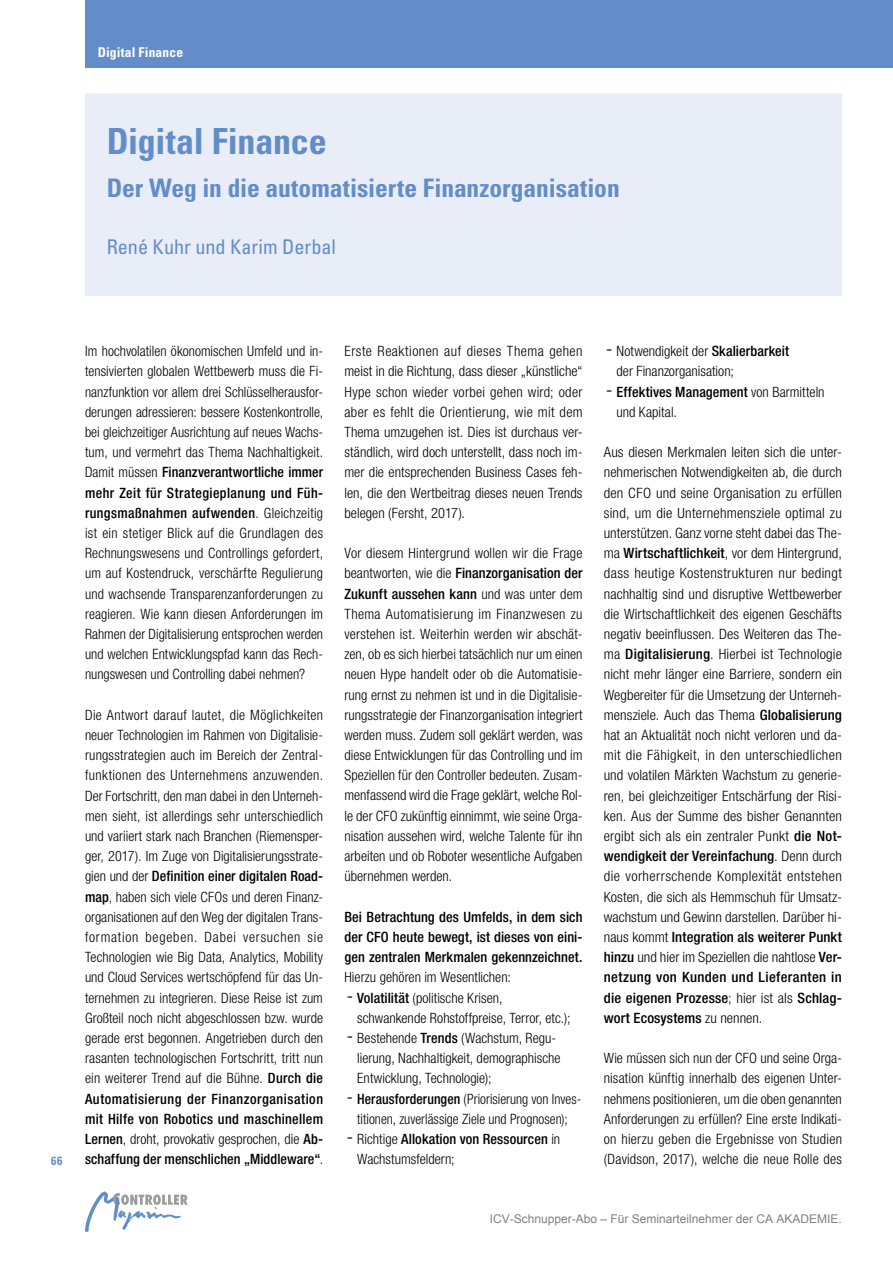
<style>
.page{position:relative;width:893px;height:1263px;background:#fff}
.page>*{position:absolute;margin:0;border:0;box-sizing:border-box;transform-origin:0 0}
.t1{font:700 condensed 36px "Univers LT Std";letter-spacing:-.005em;color:#628dc9}
.t2{font:700 condensed 25.5px "Univers LT Std";color:#628dc9}
.t3{font:condensed 20.25px "Univers LT Std";letter-spacing:-.005em;color:#628dc9}
.t4{font:300 condensed 14.25px/20.2px "Helvetica Neue LT Std";color:#000;text-align:justify}
.t5{font:500 condensed 14.25px/20.2px "Helvetica Neue LT Std";letter-spacing:.005em;color:#000;text-align:justify}
.t6{font:300 condensed 14.25px/20.2px "Helvetica Neue LT Std";color:#000;text-align:center;scale:.96 1}
.t7{font:700 condensed 13.5px "Univers LT Std";letter-spacing:.01em;color:#fff}
.t8{font:12px "Arial";color:#808080}
.t9{font:700 condensed 12px "Univers LT Std";color:#628dc9}
.s1{font-weight:500}
.s2{font-size:21px}
</style>
<div class="page">
<svg style="left:181px;top:1194px;width:7px;height:11px"></svg>
<img style="left:85px;top:1191px;width:96px;height:41px">
<div style="left:85px;top:0;width:808px;height:68px;background:#628dc9"></div>
<div style="left:85px;top:94px;width:757px;height:201px;background:#e8edf8"></div>
<div style="left:85px;top:94px;width:757px;height:202px;border:1px solid #e8edf8"></div>
<p class="t7" style="left:98px;top:43px;width:87px">Digital Finance</p>
<h1 class="t1" style="left:107px;top:119px;width:222px">Digital Finance</h1>
<h2 class="t2" style="left:107px;top:172px;width:515px">Der Weg in die automatisierte Finanzorganisation</h2>
<h3 class="t3" style="left:107px;top:234px;width:231px">René Kuhr und Karim Derbal</h3>
<p class="t9" style="left:51px;top:1154px;width:13px">66</p>
<p class="t4" style="left:85px;top:341px;width:240px">Im hochvolatilen ökonomischen Umfeld und in&shy;tensivierten globalen Wettbewerb muss die Fi&shy;nanzfunktion vor allem drei Schlüsselherausfor&shy;derungen adressieren: bessere Kostenkontrolle, bei gleichzeitiger Ausrichtung auf neues Wachs&shy;tum, und vermehrt das Thema Nachhaltigkeit.<br>Damit müssen <span class="s1">Finanzverantwortliche immer mehr Zeit für Strategieplanung und Füh&shy;rungsmaßnahmen aufwenden</span>. Gleichzeitig ist ein stetiger Blick auf die Grundlagen des Rechnungswesens und Controllings gefordert, um auf Kostendruck, verschärfte Regulierung und wachsende Transparenzanforderungen zu reagieren. Wie kann diesen Anforderungen im Rahmen der Digitalisierung entsprochen werden und welchen Entwicklungspfad kann das Rech&shy;nungswesen und Controlling dabei nehmen?</p>
<p class="t4" style="left:85px;top:704px;width:240px">Die Antwort darauf lautet, die Möglichkeiten neuer Technologien im Rahmen von Digitalisie&shy;rungsstrategien auch im Bereich der Zentral&shy;funktionen des Unternehmens anzuwenden.<br>Der Fortschritt, den man dabei in den Unterneh&shy;men sieht, ist allerdings sehr unterschiedlich und variiert stark nach Branchen (Riemensper&shy;ger, 2017). Im Zuge von Digitalisierungsstrate&shy;gien und der <span class="s1">Definition einer digitalen Road&shy;map</span>, haben sich viele CFOs und deren Finanz&shy;organisationen auf den Weg der digitalen Trans&shy;formation begeben. Dabei versuchen sie Technologien wie Big Data, Analytics, Mobility und Cloud Services wertschöpfend für das Un&shy;ternehmen zu integrieren. Diese Reise ist zum Großteil noch nicht abgeschlossen bzw. wurde gerade erst begonnen. Angetrieben durch den rasanten technologischen Fortschritt, tritt nun ein weiterer Trend auf die Bühne. <span class="s1">Durch die Automatisierung der Finanzorganisation mit Hilfe von Robotics und maschinellem Lernen</span>, droht, provokativ gesprochen, die <span class="s1">Ab&shy;schaffung der menschlichen „Middleware“</span>.</p>
<p class="t4" style="left:344px;top:341px;width:240px">Erste Reaktionen auf dieses Thema gehen meist in die Richtung, dass dieser „künstliche“ Hype schon wieder vorbei gehen wird; oder aber es fehlt die Orientierung, wie mit dem Thema umzugehen ist. Dies ist durchaus ver&shy;ständlich, wird doch unterstellt, dass noch im&shy;mer die entsprechenden Business Cases feh&shy;len, die den Wertbeitrag dieses neuen Trends belegen (Fersht, 2017).</p>
<p class="t4" style="left:344px;top:543px;width:240px">Vor diesem Hintergrund wollen wir die Frage beantworten, wie die <span class="s1">Finanzorganisation der Zukunft aussehen kann</span> und was unter dem Thema Automatisierung im Finanzwesen zu verstehen ist. Weiterhin werden wir abschät&shy;zen, ob es sich hierbei tatsächlich nur um einen neuen Hype handelt oder ob die Automatisie&shy;rung ernst zu nehmen ist und in die Digitalisie&shy;rungsstrategie der Finanzorganisation integriert werden muss. Zudem soll geklärt werden, was diese Entwicklungen für das Controlling und im Speziellen für den Controller bedeuten. Zusam&shy;menfassend wird die Frage geklärt, welche Rol&shy;le der CFO zukünftig einnimmt, wie seine Orga&shy;nisation aussehen wird, welche Talente für ihn arbeiten und ob Roboter wesentliche Aufgaben übernehmen werden.</p>
<p class="t5" style="left:344px;top:906px;width:240px">Bei Betrachtung des Umfelds, in dem sich der CFO heute bewegt, ist dieses von eini&shy;gen zentralen Merkmalen gekennzeichnet.</p>
<p class="t4" style="left:344px;top:967px;width:168px">Hierzu gehören im Wesentlichen:</p>
<p class="t4" style="left:357px;top:987px;width:215px;text-indent:-11px"><span class="s2">-</span> <span class="s1">Volatilität</span> (politische Krisen, schwankende Rohstoffpreise, Terror, etc.);</p>
<p class="t4" style="left:357px;top:1028px;width:205px;text-align:left;text-indent:-11px"><span class="s2">-</span> Bestehende <span class="s1">Trends</span> (Wachstum, Regu&shy;lierung, Nachhaltigkeit, demographische<br>Entwicklung, Technologie);</p>
<p class="t6" style="left:347px;top:1088px;width:246px"><span class="s2">-</span> <span class="s1">Herausforderungen</span> (Priorisierung von Inves&shy;titionen, zuverlässige Ziele und Prognosen);</p>
<p class="t4" style="left:357px;top:1129px;width:205px;text-indent:-11px"><span class="s2">-</span> Richtige <span class="s1">Allokation von Ressourcen</span> in<br>Wachstumsfeldern;</p>
<p class="t4" style="left:617px;top:341px;width:174px;text-indent:-11px"><span class="s2">-</span> Notwendigkeit der <span class="s1">Skalierbarkeit </span>der Finanzorganisation;</p>
<p class="t4" style="left:617px;top:381px;width:209px;text-indent:-11px"><span class="s2">-</span> <span class="s1">Effektives Management</span> von Barmitteln und Kapital.</p>
<p class="t4" style="left:604px;top:442px;width:240px">Aus diesen Merkmalen leiten sich die unter&shy;nehmerischen Notwendigkeiten ab, die durch den CFO und seine Organisation zu erfüllen sind, um die Unternehmensziele optimal zu unterstützen. Ganz vorne steht dabei das The&shy;ma <span class="s1">Wirtschaftlichkeit</span>, vor dem Hintergrund, dass heutige Kostenstrukturen nur bedingt nachhaltig sind und disruptive Wettbewerber die Wirtschaftlichkeit des eigenen Geschäfts negativ beeinflussen. Des Weiteren das The&shy;ma <span class="s1">Digitalisierung</span>. Hierbei ist Technologie nicht mehr länger eine Barriere, sondern ein Wegbereiter für die Umsetzung der Unterneh&shy;mensziele. Auch das Thema <span class="s1">Globalisierung </span>hat an Aktualität noch nicht verloren und da&shy;mit die Fähigkeit, in den unterschiedlichen und volatilen Märkten Wachstum zu generie&shy;ren, bei gleichzeitiger Entschärfung der Risi&shy;ken. Aus der Summe des bisher Genannten ergibt sich als ein zentraler Punkt <span class="s1">die Not&shy;wendigkeit der Vereinfachung</span>. Denn durch die vorherrschende Komplexität entstehen Kosten, die sich als Hemmschuh für Umsatz&shy;wachstum und Gewinn darstellen. Darüber hi&shy;naus kommt <span class="s1">Integration als weiterer Punkt hinzu</span> und hier im Speziellen die nahtlose <span class="s1">Ver&shy;netzung von Kunden und Lieferanten in die eigenen Prozesse</span>; hier ist als <span class="s1">Schlag&shy;wort Ecosystems</span> zu nennen.</p>
<p class="t4" style="left:604px;top:1048px;width:240px">Wie müssen sich nun der CFO und seine Orga&shy;nisation künftig innerhalb des eigenen Unter&shy;nehmens positionieren, um die oben genannten Anforderungen zu erfüllen? Eine erste Indikati&shy;on hierzu geben die Ergebnisse von Studien (Davidson, 2017), welche die neue Rolle des</p>
<p class="t8" style="left:490px;top:1210px;width:354px">ICV-Schnupper-Abo – Für Seminarteilnehmer der CA AKADEMIE.</p>
</div>
